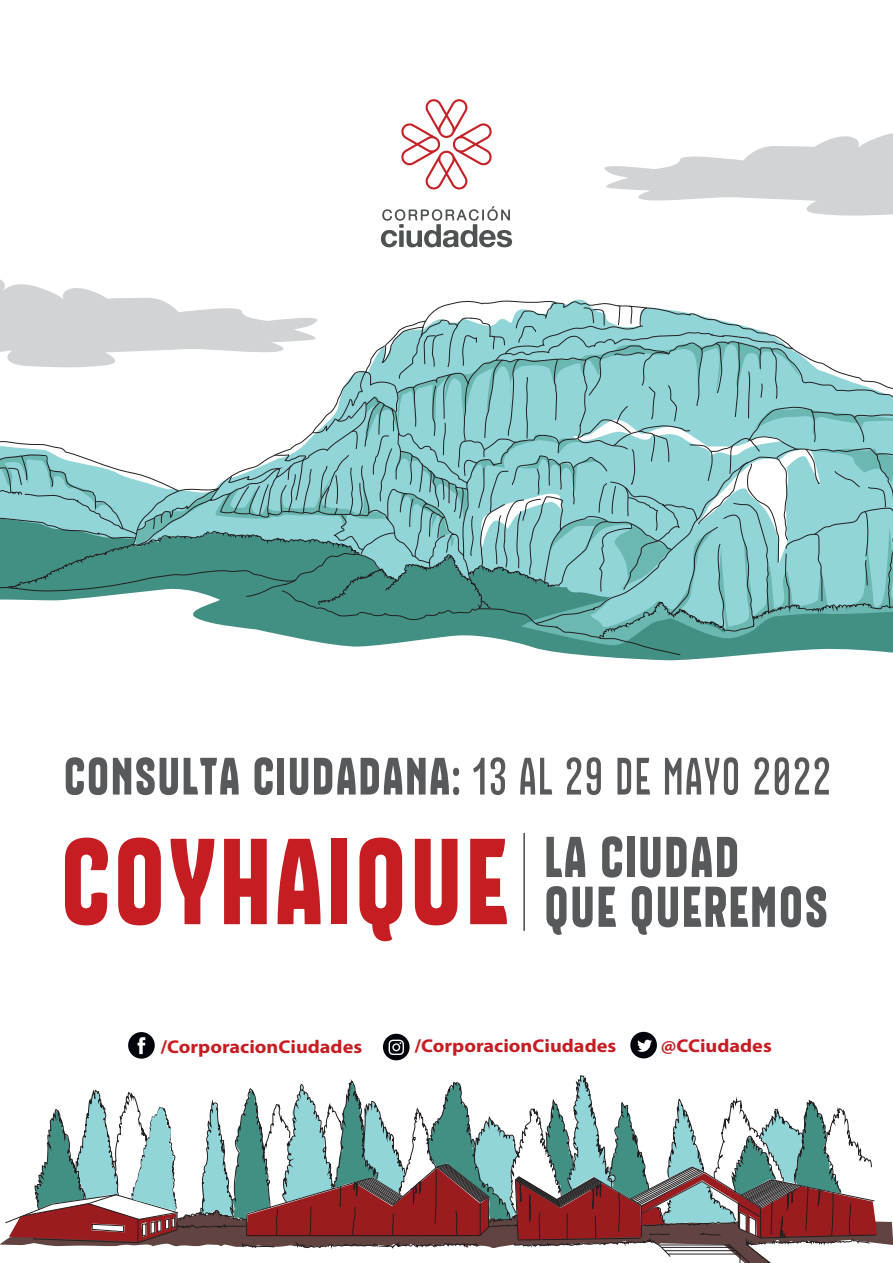
<style>
.page{position:relative;width:893px;height:1263px;background:#fff}
.page>*{position:absolute;margin:0;border:0;box-sizing:border-box;transform-origin:0 0}
.t1{font:121.95px "Mazurquica Pesada";letter-spacing:.025em;color:#c61d23}
.t2{font:57.45px "Mazurquica Pesada";letter-spacing:.025em;color:#58595b}
.t3{font:52.5px "Mazurquica Pesada";letter-spacing:.03em;color:#58595b}
.t4{font:700 18.6px "Myriad Pro";color:#c61d23;scale:1.09 1}
.s1{font-family:"Mazurquica Media"}
</style>
<div class="page">
<svg style="left:0;top:279px;width:893px;height:382px"></svg>
<svg style="left:604px;top:133px;width:289px;height:83px"></svg>
<svg style="left:401px;top:99px;width:91px;height:90px"></svg>
<svg style="left:381px;top:206px;width:131px;height:41px"></svg>
<svg style="left:128px;top:1032px;width:27px;height:27px"></svg>
<div style="left:383px;top:1034px;width:27px;height:26px;background:#01040b;border-radius:50%"></div>
<svg style="left:389px;top:1040px;width:15px;height:15px"></svg>
<svg style="left:630px;top:1032px;width:27px;height:26px"></svg>
<svg style="left:0;top:1221px;width:893px;height:24px"></svg>
<svg style="left:5px;top:1075px;width:872px;height:188px"></svg>
<hr style="left:523px;top:833px;width:2px;height:98px;background:#4a4a4a">
<h3 class="t3" style="left:64px;top:749px;width:769px">CONSULTA CIUDADANA: <span class="s1">13 AL 29 DE MAYO 2022</span></h3>
<h1 class="t1" style="left:60px;top:818px;width:681px">COYHAIQUE <sup>LA</sup> <sup>CIUDAD</sup></h1>
<h2 class="t2" style="left:544px;top:877px;width:285px">QUE QUEREMOS</h2>
<p class="t4" style="left:160px;top:1034px;width:187px">/CorporacionCiudades</p>
<p class="t4" style="left:414px;top:1033px;width:187px">/CorporacionCiudades</p>
<p class="t4" style="left:661px;top:1033px;width:103px">@CCiudades</p>
</div>
